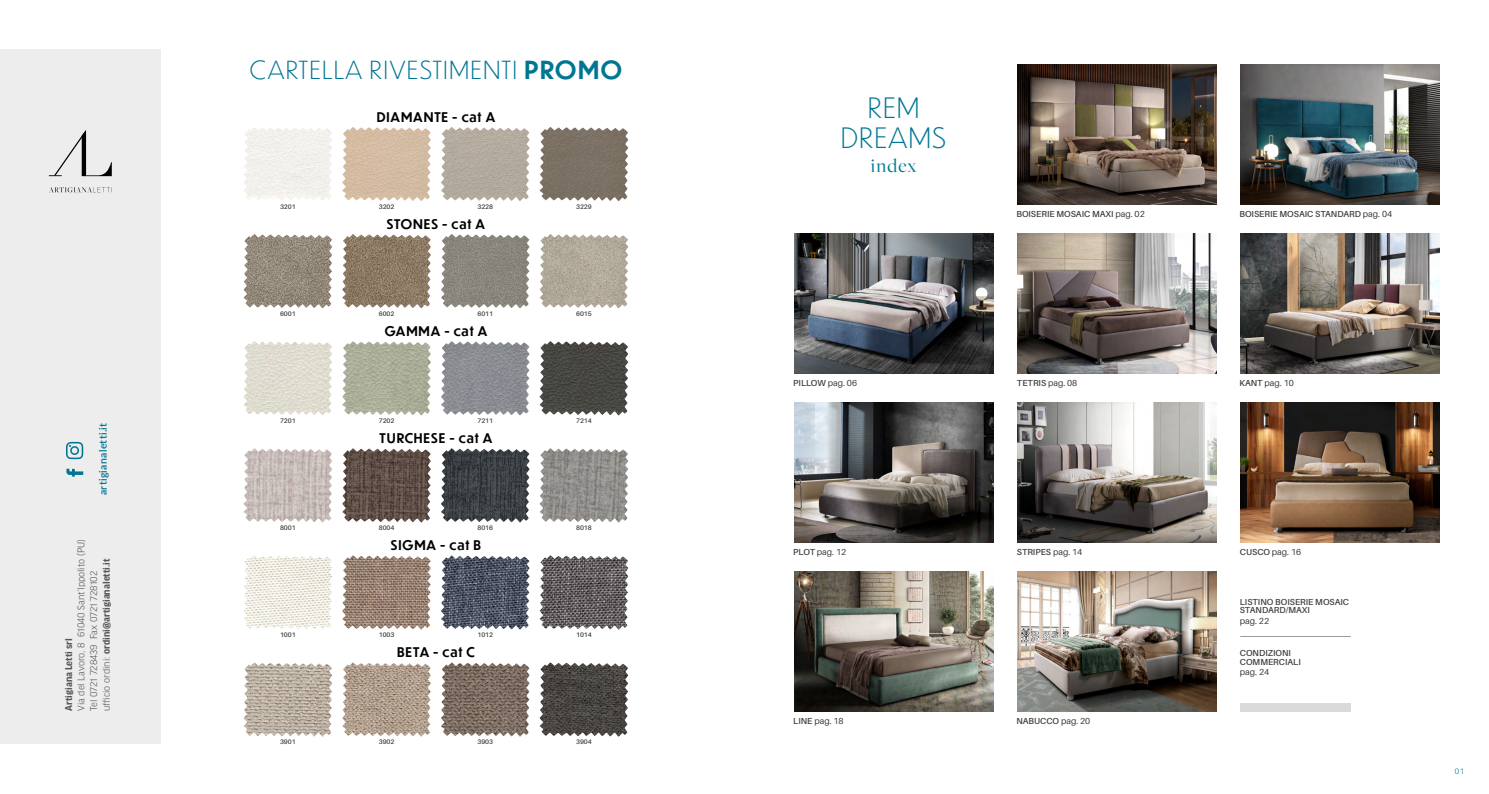
<style>
.page{position:relative;width:1489px;height:794px;background:#fff}
.page>*{position:absolute;margin:0;border:0;box-sizing:border-box;transform-origin:0 0}
.t1{font:300 27.56px/29.8px "Dunbar Tall";letter-spacing:.05em;color:#007693;text-align:center}
.t2{font:300 24.5px "Dunbar Tall";letter-spacing:.07em;color:#007693}
.t3{font:20.12px "Freight Big Pro";letter-spacing:.06em;color:#007693}
.t4{font:500 13.12px "Dunbar Tall";letter-spacing:.07em;color:#000}
.t5{font:300 10.5px/12.6px "Good Headline Pro";color:#575756}
.t6{font:700 10.5px "Good Headline Pro";color:#575756}
.t7{font:600 10.5px "Lato";letter-spacing:.03em;color:#007693}
.t8{font:600 8.75px/8.8px "Aileron";color:#3c3c3b}
.t9{font:8.75px "Aileron";color:#3c3c3b}
.t10{font:300 7.88px "Aileron";color:#007693}
.t11{font:600 6.56px "Aileron";color:#3c3c3b}
.s1{font-weight:700}
.s2{font-weight:500}
.s3{font-weight:400}
.s4{font-weight:600}
</style>
<div class="page">
<img style="left:1017px;top:402px;width:199px;height:141px">
<img style="left:794px;top:402px;width:199px;height:141px">
<img style="left:1240px;top:233px;width:199px;height:141px">
<img style="left:1017px;top:233px;width:199px;height:141px">
<img style="left:794px;top:233px;width:199px;height:141px">
<img style="left:1017px;top:64px;width:199px;height:141px">
<img style="left:1240px;top:64px;width:199px;height:141px">
<img style="left:1017px;top:571px;width:199px;height:141px">
<img style="left:794px;top:571px;width:199px;height:141px">
<img style="left:1240px;top:402px;width:199px;height:141px">
<div style="left:1240px;top:703px;width:110px;height:9px;background:#dadada"></div>
<hr style="left:1240px;top:636px;width:110px;height:1px;background:#9d9d9c">
<div style="left:0;top:50px;width:161px;height:694px;background:#ededed"></div>
<svg style="left:66px;top:469px;width:17px;height:7px"></svg>
<svg style="left:66px;top:442px;width:17px;height:17px"></svg>
<svg style="left:49px;top:130px;width:63px;height:46px"></svg>
<svg style="left:49px;top:187px;width:63px;height:5px"></svg>
<img style="left:244px;top:127px;width:88px;height:74px">
<img style="left:342px;top:127px;width:89px;height:74px">
<img style="left:441px;top:127px;width:88px;height:74px">
<img style="left:539px;top:127px;width:89px;height:74px">
<img style="left:243px;top:234px;width:89px;height:74px">
<img style="left:342px;top:234px;width:89px;height:74px">
<img style="left:441px;top:234px;width:88px;height:74px">
<img style="left:539px;top:234px;width:89px;height:74px">
<img style="left:243px;top:448px;width:89px;height:74px">
<img style="left:342px;top:448px;width:89px;height:74px">
<img style="left:441px;top:448px;width:88px;height:74px">
<img style="left:539px;top:448px;width:89px;height:74px">
<img style="left:244px;top:555px;width:88px;height:74px">
<img style="left:342px;top:555px;width:89px;height:74px">
<img style="left:441px;top:555px;width:88px;height:74px">
<img style="left:539px;top:555px;width:89px;height:74px">
<img style="left:243px;top:662px;width:89px;height:75px">
<img style="left:342px;top:662px;width:89px;height:75px">
<img style="left:441px;top:662px;width:88px;height:75px">
<img style="left:539px;top:662px;width:89px;height:75px">
<img style="left:243px;top:341px;width:89px;height:74px">
<img style="left:342px;top:341px;width:89px;height:74px">
<img style="left:441px;top:341px;width:88px;height:74px">
<img style="left:539px;top:341px;width:89px;height:74px">
<p class="t7" style="left:95px;top:495px;width:74px;rotate:-90deg">artigianaletti.it</p>
<p class="t5" style="left:75px;top:711px;width:173px;rotate:-90deg">Via del Lavoro, 8 61040 Sant’Ippolito (PU)<br>Tel 0721 728439 Fax 0721 728102<br>ufficio ordini: <span class="s1">ordini@artigianaletti.it</span></p>
<p class="t6" style="left:64px;top:711px;width:75px;rotate:-90deg">Artigiana Letti srl</p>
<h2 class="t2" style="left:250px;top:52px;width:373px">CARTELLA RIVESTIMENTI <span class="s2">PROMO</span></h2>
<h3 class="t4" style="left:377px;top:107px;width:120px">DIAMANTE - cat A</h3>
<p class="t11" style="left:280px;top:203px;width:17px">3201</p>
<p class="t11" style="left:379px;top:203px;width:17px">3202</p>
<p class="t11" style="left:477px;top:203px;width:17px">3228</p>
<p class="t11" style="left:576px;top:203px;width:17px">3229</p>
<h3 class="t4" style="left:387px;top:214px;width:100px">STONES - cat A</h3>
<p class="t11" style="left:280px;top:310px;width:17px">6001</p>
<p class="t11" style="left:379px;top:310px;width:17px">6002</p>
<p class="t11" style="left:477px;top:310px;width:17px">6011</p>
<p class="t11" style="left:576px;top:310px;width:17px">6015</p>
<h3 class="t4" style="left:384px;top:322px;width:104px">GAMMA - cat A</h3>
<p class="t11" style="left:280px;top:417px;width:17px">7201</p>
<p class="t11" style="left:379px;top:417px;width:17px">7202</p>
<p class="t11" style="left:477px;top:417px;width:17px">7211</p>
<p class="t11" style="left:576px;top:417px;width:17px">7214</p>
<h3 class="t4" style="left:379px;top:429px;width:114px">TURCHESE - cat A</h3>
<p class="t11" style="left:280px;top:524px;width:17px">8001</p>
<p class="t11" style="left:379px;top:524px;width:17px">8004</p>
<p class="t11" style="left:477px;top:524px;width:17px">8016</p>
<p class="t11" style="left:576px;top:524px;width:17px">8018</p>
<h3 class="t4" style="left:391px;top:536px;width:92px">SIGMA - cat B</h3>
<p class="t11" style="left:280px;top:631px;width:17px">1001</p>
<p class="t11" style="left:379px;top:631px;width:17px">1003</p>
<p class="t11" style="left:477px;top:631px;width:17px">1012</p>
<p class="t11" style="left:576px;top:631px;width:17px">1014</p>
<h3 class="t4" style="left:397px;top:643px;width:79px">BETA - cat C</h3>
<p class="t11" style="left:280px;top:738px;width:17px">3901</p>
<p class="t11" style="left:379px;top:738px;width:17px">3902</p>
<p class="t11" style="left:477px;top:738px;width:17px">3903</p>
<p class="t11" style="left:576px;top:738px;width:17px">3904</p>
<h1 class="t1" style="left:841px;top:92px;width:106px">REM<br>DREAMS</h1>
<h3 class="t3" style="left:870px;top:153px;width:47px">index</h3>
<p class="t8" style="left:1016px;top:209px;width:130px">BOISERIE MOSAIC MAXI <span class="s3">pag. 02</span></p>
<p class="t8" style="left:1239px;top:209px;width:154px">BOISERIE MOSAIC STANDARD <span class="s3">pag. 04</span></p>
<p class="t8" style="left:793px;top:378px;width:65px">PILLOW <span class="s3">pag. 06</span></p>
<p class="t8" style="left:1016px;top:378px;width:62px">TETRIS <span class="s3">pag. 08</span></p>
<p class="t9" style="left:1239px;top:378px;width:56px"><span class="s4">KANT</span> pag. 10</p>
<p class="t9" style="left:793px;top:547px;width:54px"><span class="s4">PLOT</span> pag. 12</p>
<p class="t8" style="left:1016px;top:547px;width:67px">STRIPES <span class="s3">pag. 14</span></p>
<p class="t9" style="left:1239px;top:547px;width:63px"><span class="s4">CUSCO</span> pag. 16</p>
<p class="t9" style="left:793px;top:716px;width:52px"><span class="s4">LINE</span> pag. 18</p>
<p class="t8" style="left:1016px;top:716px;width:75px">NABUCCO <span class="s3">pag. 20</span></p>
<p class="t8" style="left:1239px;top:597px;width:111px">LISTINO BOISERIE MOSAIC<br>STANDARD/MAXI</p>
<p class="t9" style="left:1239px;top:616px;width:31px">pag. 22</p>
<p class="t8" style="left:1239px;top:648px;width:62px">CONDIZIONI<br>COMMERCIALI</p>
<p class="t9" style="left:1239px;top:667px;width:31px">pag. 24</p>
<p class="t10" style="left:1454px;top:767px;width:11px">01</p>
</div>
